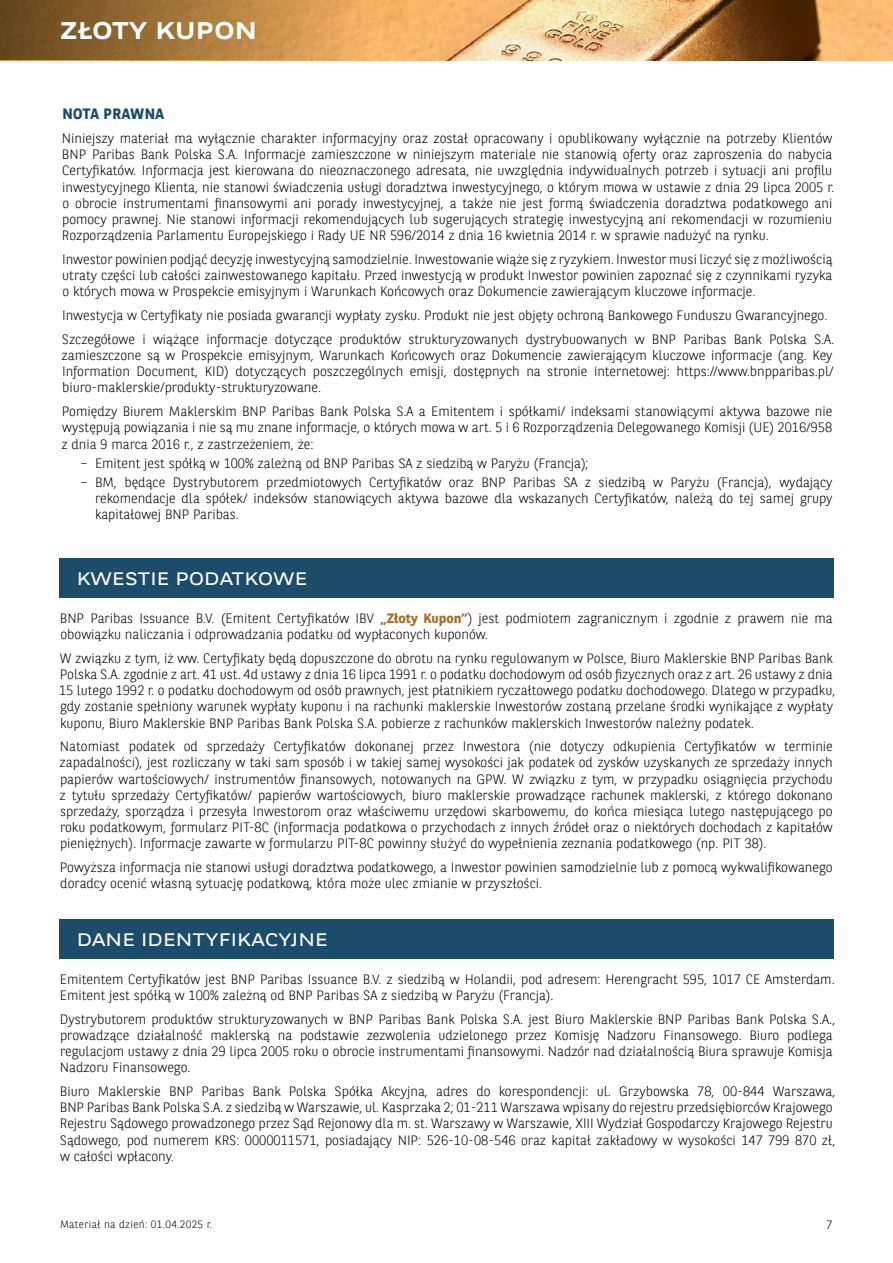
<style>
.page{position:relative;width:893px;height:1263px;background:#fff}
.page>*{position:absolute;margin:0;border:0;box-sizing:border-box;transform-origin:0 0}
.t1{font:700 24px "BNPP Expanded Sans";letter-spacing:.01em;color:#fff}
.t2{font:18px "BNPP Expanded Sans";letter-spacing:.01em;color:#fff}
.t3{font:700 15px "BNPP Sans";letter-spacing:.03em;color:#1b4d6a}
.t4{font:300 13.5px/16.2px "BNPP Sans";color:#000}
.t5{font:300 12px "BNPP Sans";color:#000}
.t6{font:300 10.5px "BNPP Sans";letter-spacing:.03em;color:#000}
.s1{font-weight:700;color:#a96d29}
</style>
<div class="page">
<img style="left:630px;top:0;width:263px;height:60px">
<svg style="left:0;top:0;width:630px;height:60px;background:#c4975b"></svg>
<div style="left:59px;top:558px;width:774px;height:39px;background:#1b4d6a"></div>
<div style="left:59px;top:919px;width:774px;height:39px;background:#1b4d6a"></div>
<h1 class="t1" style="left:60px;top:14px;width:198px">ZŁOTY KUPON</h1>
<p class="t3" style="left:62px;top:104px;width:103px">NOTA PRAWNA</p>
<p class="t4" style="left:62px;top:130px;width:774px">Niniejszy materiał ma wyłącznie charakter informacyjny oraz został opracowany i opublikowany wyłącznie na potrzeby Klientów BNP Paribas Bank Polska S.A. Informacje zamieszczone w niniejszym materiale nie stanowią oferty oraz zaproszenia do nabycia Certyfikatów. Informacja jest kierowana do nieoznaczonego adresata, nie uwzględnia indywidualnych potrzeb i sytuacji ani profilu inwestycyjnego Klienta, nie stanowi świadczenia usługi doradztwa inwestycyjnego, o którym mowa w ustawie z dnia 29 lipca 2005 r. o obrocie instrumentami finansowymi ani porady inwestycyjnej, a także nie jest formą świadczenia doradztwa podatkowego ani pomocy prawnej. Nie stanowi informacji rekomendujących lub sugerujących strategię inwestycyjną ani rekomendacji w rozumieniu Rozporządzenia Parlamentu Europejskiego i Rady UE NR 596/2014 z dnia 16 kwietnia 2014 r. w sprawie nadużyć na rynku.</p>
<p class="t4" style="left:62px;top:251px;width:772px;text-align:justify">Inwestor powinien podjąć decyzję inwestycyjną samodzielnie. Inwestowanie wiąże się z ryzykiem. Inwestor musi liczyć się z możliwością utraty części lub całości zainwestowanego kapitału. Przed inwestycją w produkt Inwestor powinien zapoznać się z czynnikami ryzyka o których mowa w Prospekcie emisyjnym i Warunkach Końcowych oraz Dokumencie zawierającym kluczowe informacje.</p>
<p class="t4" style="left:62px;top:303px;width:774px;line-height:23.7px">Inwestycja w Certyfikaty nie posiada gwarancji wypłaty zysku. Produkt nie jest objęty ochroną Bankowego Funduszu Gwarancyjnego.<br>Szczegółowe i wiążące informacje dotyczące produktów strukturyzowanych dystrybuowanych w BNP Paribas Bank Polska S.A.</p>
<p class="t4" style="left:62px;top:347px;width:774px;text-align:justify">zamieszczone są w Prospekcie emisyjnym, Warunkach Końcowych oraz Dokumencie zawierającym kluczowe informacje (ang. Key Information Document, KID) dotyczących poszczególnych emisji, dostępnych na stronie internetowej: https://www.bnpparibas.pl/ biuro-maklerskie/produkty-strukturyzowane.</p>
<p class="t4" style="left:62px;top:403px;width:772px;text-align:justify">Pomiędzy Biurem Maklerskim BNP Paribas Bank Polska S.A a Emitentem i spółkami/ indeksami stanowiącymi aktywa bazowe nie występują powiązania i nie są mu znane informacje, o których mowa w art. 5 i 6 Rozporządzenia Delegowanego Komisji (UE) 2016/958 z dnia 9 marca 2016 r., z zastrzeżeniem, że:</p>
<p class="t4" style="left:80px;top:454px;width:510px">– Emitent jest spółką w 100% zależną od BNP Paribas SA z siedzibą w Paryżu (Francja);</p>
<p class="t4" style="left:95px;top:473px;width:739px;text-align:justify;text-indent:-15px">– BM, będące Dystrybutorem przedmiotowych Certyfikatów oraz BNP Paribas SA z siedzibą w Paryżu (Francja), wydający rekomendacje dla spółek/ indeksów stanowiących aktywa bazowe dla wskazanych Certyfikatów, należą do tej samej grupy kapitałowej BNP Paribas.</p>
<h2 class="t2" style="left:77px;top:566px;width:232px">KWESTIE PODATKOWE</h2>
<p class="t4" style="left:60px;top:609px;width:774px">BNP Paribas Issuance B.V. (Emitent Certyfikatów IBV <span class="s1">„Złoty Kupon”</span>) jest podmiotem zagranicznym i zgodnie z prawem nie ma obowiązku naliczania i odprowadzania podatku od wypłaconych kuponów.</p>
<p class="t4" style="left:59px;top:649px;width:778px">W związku z tym, iż ww. Certyfikaty będą dopuszczone do obrotu na rynku regulowanym w Polsce, Biuro Maklerskie BNP Paribas Bank Polska S.A. zgodnie z art. 41 ust. 4d ustawy z dnia 16 lipca 1991 r. o podatku dochodowym od osób fizycznych oraz z art. 26 ustawy z dnia 15 lutego 1992 r. o podatku dochodowym od osób prawnych, jest płatnikiem ryczałtowego podatku dochodowego. Dlatego w przypadku, gdy zostanie spełniony warunek wypłaty kuponu i na rachunki maklerskie Inwestorów zostaną przelane środki wynikające z wypłaty kuponu, Biuro Maklerskie BNP Paribas Bank Polska S.A. pobierze z rachunków maklerskich Inwestorów należny podatek.</p>
<p class="t4" style="left:60px;top:738px;width:775px;text-align:justify">Natomiast podatek od sprzedaży Certyfikatów dokonanej przez Inwestora (nie dotyczy odkupienia Certyfikatów w terminie zapadalności), jest rozliczany w taki sam sposób i w takiej samej wysokości jak podatek od zysków uzyskanych ze sprzedaży innych papierów wartościowych/ instrumentów finansowych, notowanych na GPW. W związku z tym, w przypadku osiągnięcia przychodu z tytułu sprzedaży Certyfikatów/ papierów wartościowych, biuro maklerskie prowadzące rachunek maklerski, z którego dokonano sprzedaży, sporządza i przesyła Inwestorom oraz właściwemu urzędowi skarbowemu, do końca miesiąca lutego następującego po roku podatkowym, formularz PIT-8C (informacja podatkowa o przychodach z innych źródeł oraz o niektórych dochodach z kapitałów pieniężnych). Informacje zawarte w formularzu PIT-8C powinny służyć do wypełnienia zeznania podatkowego (np. PIT 38).</p>
<p class="t4" style="left:60px;top:859px;width:774px">Powyższa informacja nie stanowi usługi doradztwa podatkowego, a Inwestor powinien samodzielnie lub z pomocą wykwalifikowanego doradcy ocenić własną sytuację podatkową, która może ulec zmianie w przyszłości.</p>
<h2 class="t2" style="left:77px;top:927px;width:253px">DANE IDENTYFIKACYJNE</h2>
<p class="t4" style="left:60px;top:970px;width:776px">Emitentem Certyfikatów jest BNP Paribas Issuance B.V. z siedzibą w Holandii, pod adresem: Herengracht 595, 1017 CE Amsterdam.<br>Emitent jest spółką w 100% zależną od BNP Paribas SA z siedzibą w Paryżu (Francja).</p>
<p class="t4" style="left:60px;top:1010px;width:777px">Dystrybutorem produktów strukturyzowanych w BNP Paribas Bank Polska S.A. jest Biuro Maklerskie BNP Paribas Bank Polska S.A., prowadzące działalność maklerską na podstawie zezwolenia udzielonego przez Komisję Nadzoru Finansowego. Biuro podlega regulacjom ustawy z dnia 29 lipca 2005 roku o obrocie instrumentami finansowymi. Nadzór nad działalnością Biura sprawuje Komisja Nadzoru Finansowego.</p>
<p class="t4" style="left:60px;top:1082px;width:777px">Biuro Maklerskie BNP Paribas Bank Polska Spółka Akcyjna, adres do korespondencji: ul. Grzybowska 78, 00-844 Warszawa, BNP Paribas Bank Polska S.A. z siedzibą w Warszawie, ul. Kasprzaka 2; 01-211 Warszawa wpisany do rejestru przedsiębiorców Krajowego Rejestru Sądowego prowadzonego przez Sąd Rejonowy dla m. st. Warszawy w Warszawie, XIII Wydział Gospodarczy Krajowego Rejestru Sądowego, pod numerem KRS: 0000011571, posiadający NIP: 526-10-08-546 oraz kapitał zakładowy w wysokości 147 799 870 zł, w całości wpłacony.</p>
<p class="t6" style="left:60px;top:1217px;width:154px">Materiał na dzień: 01.04.2025 r.</p>
<p class="t5" style="left:826px;top:1216px;width:8px">7</p>
</div>
